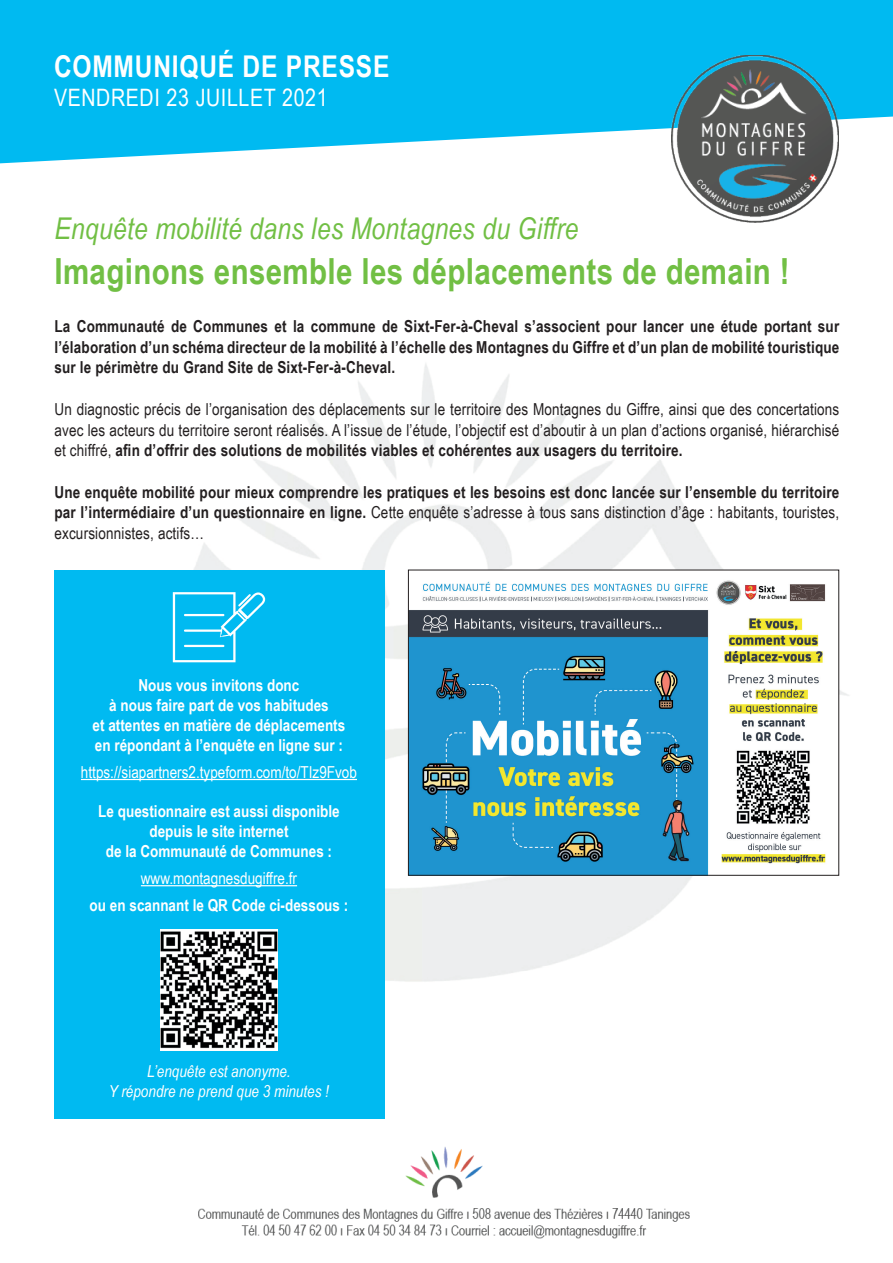
<style>
.page{position:relative;width:893px;height:1263px;background:#fff}
.page>*{position:absolute;margin:0;border:0;box-sizing:border-box;transform-origin:0 0}
.t1{font:700 36px "Arial Narrow";letter-spacing:.01em;color:#71bf44}
.t2{font:italic 30px "Arial Narrow";letter-spacing:.01em;color:#71bf44}
.t3{font:700 30px "Arial Narrow";letter-spacing:.025em;color:#fff}
.t4{font:24px "Arial Narrow";letter-spacing:.025em;color:#fff}
.t5{font:700 16.5px/20.7px "Arial Narrow";letter-spacing:.01em;color:#231f20;text-align:justify}
.t6{font:16.5px/20.7px "Arial Narrow";letter-spacing:.01em;color:#231f20;text-align:justify}
.t7{font:700 16.5px/19.8px "Arial Narrow";color:#fff;text-align:center}
.t8{font:16.5px "Arial Narrow";color:#fff}
.t9{font:italic 16.5px/19.8px "Arial Narrow";color:#fff;text-align:center}
.s1{font-weight:700}
.s2{font-weight:400}
</style>
<div class="page">
<img style="left:0;top:163px;width:849px;height:1076px">
<svg style="left:0;top:0;width:893px;height:163px;background:#1cc1f2"></svg>
<img style="left:672px;top:55px;width:167px;height:167px">
<img style="left:410px;top:572px;width:427px;height:301px">
<div style="left:54px;top:570px;width:330px;height:548px;background:#00baf1"></div>
<hr style="left:81px;top:779px;width:276px;height:1px;background:#fff">
<hr style="left:141px;top:885px;width:156px;height:1px;background:#fff">
<svg style="left:173px;top:592px;width:92px;height:70px"></svg>
<img style="left:160px;top:930px;width:118px;height:121px">
<h2 class="t3" style="left:54px;top:44px;width:337px">COMMUNIQUÉ DE PRESSE</h2>
<h3 class="t4" style="left:54px;top:80px;width:275px">VENDREDI 23 JUILLET 2021</h3>
<h2 class="t2" style="left:54px;top:208px;width:526px">Enquête mobilité dans les Montagnes du Giffre</h2>
<h1 class="t1" style="left:54px;top:244px;width:737px">Imaginons ensemble les déplacements de demain !</h1>
<p class="t5" style="left:54px;top:315px;width:787px">La Communauté de Communes et la commune de Sixt-Fer-à-Cheval s’associent pour lancer une étude portant sur l’élaboration d’un schéma directeur de la mobilité à l’échelle des Montagnes du Giffre et d’un plan de mobilité touristique sur le périmètre du Grand Site de Sixt-Fer-à-Cheval.</p>
<p class="t6" style="left:54px;top:398px;width:786px">Un diagnostic précis de l’organisation des déplacements sur le territoire des Montagnes du Giffre, ainsi que des concertations avec les acteurs du territoire seront réalisés. A l’issue de l’étude, l’objectif est d’aboutir à un plan d’actions organisé, hiérarchisé et chiffré, <span class="s1">afin d’offrir des solutions de mobilités viables et cohérentes aux usagers du territoire.</span></p>
<p class="t5" style="left:54px;top:481px;width:786px">Une enquête mobilité pour mieux comprendre les pratiques et les besoins est donc lancée sur l’ensemble du territoire par l’intermédiaire d’un questionnaire en ligne. <span class="s2">Cette enquête s’adresse à tous sans distinction d’âge : habitants, touristes, excursionnistes, actifs…</span></p>
<p class="t7" style="left:93px;top:675px;width:254px">Nous vous invitons donc<br>à nous faire part de vos habitudes<br>et attentes en matière de déplacements en répondant à l’enquête en ligne sur :</p>
<p class="t8" style="left:81px;top:760px;width:277px">https://siapartners2.typeform.com/to/TIz9Fvob</p>
<p class="t7" style="left:98px;top:801px;width:243px">Le questionnaire est aussi disponible depuis le site internet<br>de la Communauté de Communes :</p>
<p class="t8" style="left:141px;top:866px;width:158px">www.montagnesdugiffre.fr</p>
<p class="t7" style="left:90px;top:894px;width:260px">ou en scannant le QR Code ci-dessous :</p>
<p class="t9" style="left:109px;top:1061px;width:222px">L’enquête est anonyme.<br>Y répondre ne prend que 3 minutes !</p>
</div>
